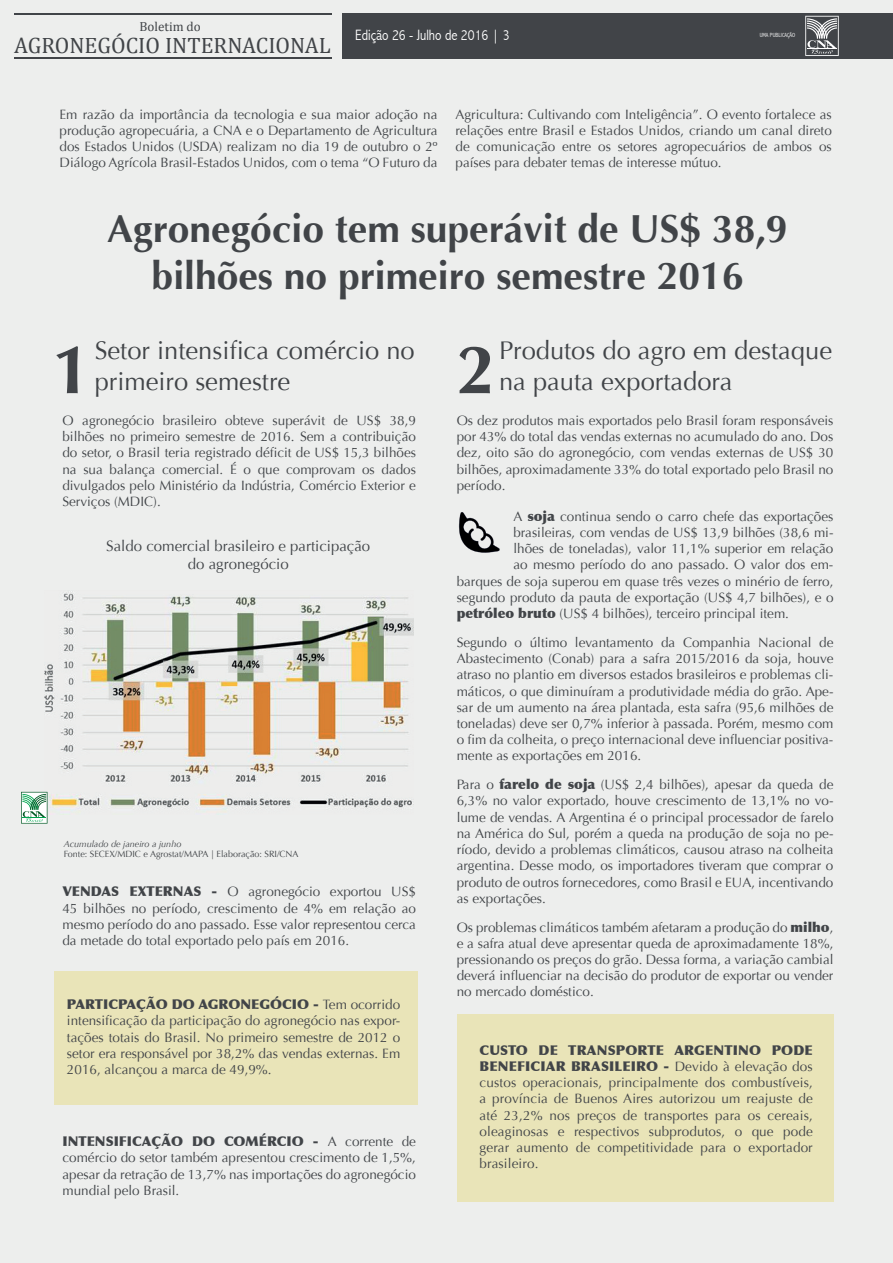
<style>
.page{position:relative;width:893px;height:1263px;background:#edeeed}
.page>*{position:absolute;margin:0;border:0;box-sizing:border-box;transform-origin:0 0}
.t1{font:700 69px "Optima";color:#414448}
.t2{font:700 39px/46.8px "Optima";color:#414448;text-align:center}
.t3{font:25.5px/30.6px "Optima";color:#414448}
.t4{font:22.35px "Cambria Math";color:#414448}
.t5{font:15px/18px "Optima";color:#414448;text-align:center}
.t6{font:300 condensed 15px "Abadi";color:#fff}
.t7{font:13.5px/16.2px "Optima";color:#414448;text-align:justify}
.t8{font:13.2px "Cambria Math";color:#414448}
.t9{font:9px "Optima";color:#414448}
.t10{font:italic 9px "Optima";color:#414448}
.t11{font:300 condensed 6px "Abadi";color:#fff}
.s1{font-weight:900}
</style>
<div class="page">
<hr style="left:14px;top:57px;width:318px;height:2px;background:#414448">
<hr style="left:14px;top:14px;width:318px;height:1px;background:#414448">
<div style="left:342px;top:13px;width:551px;height:46px;background:#414448"></div>
<svg style="left:805px;top:16px;width:34px;height:40px"></svg>
<div style="left:55px;top:971px;width:363px;height:133px;background:#e9e4b8"></div>
<div style="left:457px;top:1014px;width:376px;height:187px;background:#e9e4b8"></div>
<img style="left:458px;top:512px;width:42px;height:41px">
<img style="left:45px;top:592px;width:368px;height:222px">
<svg style="left:21px;top:792px;width:26px;height:32px"></svg>
<p class="t8" style="left:140px;top:19px;width:63px">Boletim do</p>
<h3 class="t4" style="left:14px;top:32px;width:318px">AGRONEGÓCIO INTERNACIONAL</h3>
<p class="t6" style="left:355px;top:27px;width:156px">Edição 26 - Julho de 2016 | 3</p>
<p class="t11" style="left:760px;top:31px;width:37px">UMA PUBLICAÇÃO</p>
<p class="t7" style="left:60px;top:106px;width:379px">Em razão da importância da tecnologia e sua maior adoção na produção agropecuária, a CNA e o Departamento de Agricultura dos Estados Unidos (USDA) realizam no dia 19 de outubro o 2º Diálogo Agrícola Brasil-Estados Unidos, com o tema “O Futuro da</p>
<p class="t7" style="left:455px;top:106px;width:378px">Agricultura: Cultivando com Inteligência”. O evento fortalece as relações entre Brasil e Estados Unidos, criando um canal direto de comunicação entre os setores agropecuários de ambos os países para debater temas de interesse mútuo.</p>
<h2 class="t2" style="left:107px;top:206px;width:682px">Agronegócio tem superávit de US$ 38,9 bilhões no primeiro semestre 2016</h2>
<h3 class="t3" style="left:95px;top:336px;width:321px">Setor intensifica comércio no primeiro semestre</h3>
<h3 class="t3" style="left:499px;top:336px;width:335px">Produtos do agro em destaque na pauta exportadora</h3>
<h1 class="t1" style="left:52px;top:330px;width:40px">1</h1>
<h1 class="t1" style="left:457px;top:330px;width:40px">2</h1>
<p class="t7" style="left:62px;top:412px;width:355px">O agronegócio brasileiro obteve superávit de US$ 38,9 bilhões no primeiro semestre de 2016. Sem a contribuição do setor, o Brasil teria registrado déficit de US$ 15,3 bilhões na sua balança comercial. É o que comprovam os dados divulgados pelo Ministério da Indústria, Comércio Exterior e Serviços (MDIC).</p>
<p class="t7" style="left:457px;top:412px;width:378px">Os dez produtos mais exportados pelo Brasil foram responsáveis por 43% do total das vendas externas no acumulado do ano. Dos dez, oito são do agronegócio, com vendas externas de US$ 30 bilhões, aproximadamente 33% do total exportado pelo Brasil no período.</p>
<p class="t7" style="left:513px;top:508px;width:322px">A <span class="s1">soja</span> continua sendo o carro chefe das exportações</p>
<p class="t7" style="left:513px;top:524px;width:322px">brasileiras, com vendas de US$ 13,9 bilhões (38,6 mi-</p>
<p class="t7" style="left:513px;top:541px;width:322px">lhões de toneladas), valor 11,1% superior em relação</p>
<p class="t7" style="left:513px;top:557px;width:321px">ao mesmo período do ano passado. O valor dos em-</p>
<p class="t7" style="left:457px;top:573px;width:378px">barques de soja superou em quase três vezes o minério de ferro,</p>
<p class="t7" style="left:457px;top:589px;width:378px">segundo produto da pauta de exportação (US$ 4,7 bilhões), e o</p>
<p class="t7" style="left:457px;top:605px;width:334px"><span class="s1">petróleo bruto</span> (US$ 4 bilhões), terceiro principal item.</p>
<p class="t7" style="left:457px;top:634px;width:378px">Segundo o último levantamento da Companhia Nacional de Abastecimento (Conab) para a safra 2015/2016 da soja, houve atraso no plantio em diversos estados brasileiros e problemas cli&shy;máticos, o que diminuíram a produtividade média do grão. Ape&shy;sar de um aumento na área plantada, esta safra (95,6 milhões de toneladas) deve ser 0,7% inferior à passada. Porém, mesmo com o fim da colheita, o preço internacional deve influenciar positiva&shy;mente as exportações em 2016.</p>
<p class="t7" style="left:457px;top:777px;width:378px">Para o <span class="s1">farelo de soja</span> (US$ 2,4 bilhões), apesar da queda de 6,3% no valor exportado, houve crescimento de 13,1% no vo&shy;lume de vendas. A Argentina é o principal processador de farelo na América do Sul, porém a queda na produção de soja no pe&shy;ríodo, devido a problemas climáticos, causou atraso na colheita argentina. Desse modo, os importadores tiveram que comprar o produto de outros fornecedores, como Brasil e EUA, incentivando as exportações.</p>
<p class="t7" style="left:457px;top:919px;width:378px">Os problemas climáticos também afetaram a produção do <span class="s1">milho</span>, e a safra atual deve apresentar queda de aproximadamente 18%, pressionando os preços do grão. Dessa forma, a variação cambial deverá influenciar na decisão do produtor de exportar ou vender no mercado doméstico.</p>
<p class="t5" style="left:106px;top:537px;width:265px">Saldo comercial brasileiro e participação do agronegócio</p>
<p class="t10" style="left:64px;top:838px;width:119px">Acumulado de janeiro a junho</p>
<p class="t9" style="left:64px;top:849px;width:236px">Fonte: SECEX/MDIC e Agrostat/MAPA | Elaboração: SRI/CNA</p>
<p class="t7" style="left:62px;top:884px;width:355px"><span class="s1">VENDAS EXTERNAS -</span> O agronegócio exportou US$ 45 bilhões no período, crescimento de 4% em relação ao mesmo período do ano passado. Esse valor representou cerca da metade do total exportado pelo país em 2016.</p>
<p class="t7" style="left:67px;top:997px;width:335px"><span class="s1">PARTICPAÇÃO DO AGRONEGÓCIO -</span> Tem ocorrido intensificação da participação do agronegócio nas expor&shy;tações totais do Brasil. No primeiro semestre de 2012 o setor era responsável por 38,2% das vendas externas. Em 2016, alcançou a marca de 49,9%.</p>
<p class="t7" style="left:480px;top:1042px;width:335px"><span class="s1">CUSTO DE TRANSPORTE ARGENTINO PODE BENEFICIAR BRASILEIRO -</span> Devido à elevação dos custos operacionais, principalmente dos combustíveis, a província de Buenos Aires autorizou um reajuste de até 23,2% nos preços de transportes para os cereais, oleaginosas e respectivos subprodutos, o que pode gerar aumento de competitividade para o exportador brasileiro.</p>
<p class="t7" style="left:62px;top:1134px;width:355px"><span class="s1">INTENSIFICAÇÃO DO COMÉRCIO -</span> A corrente de comércio do setor também apresentou crescimento de 1,5%, apesar da retração de 13,7% nas importações do agronegócio mundial pelo Brasil.</p>
</div>
